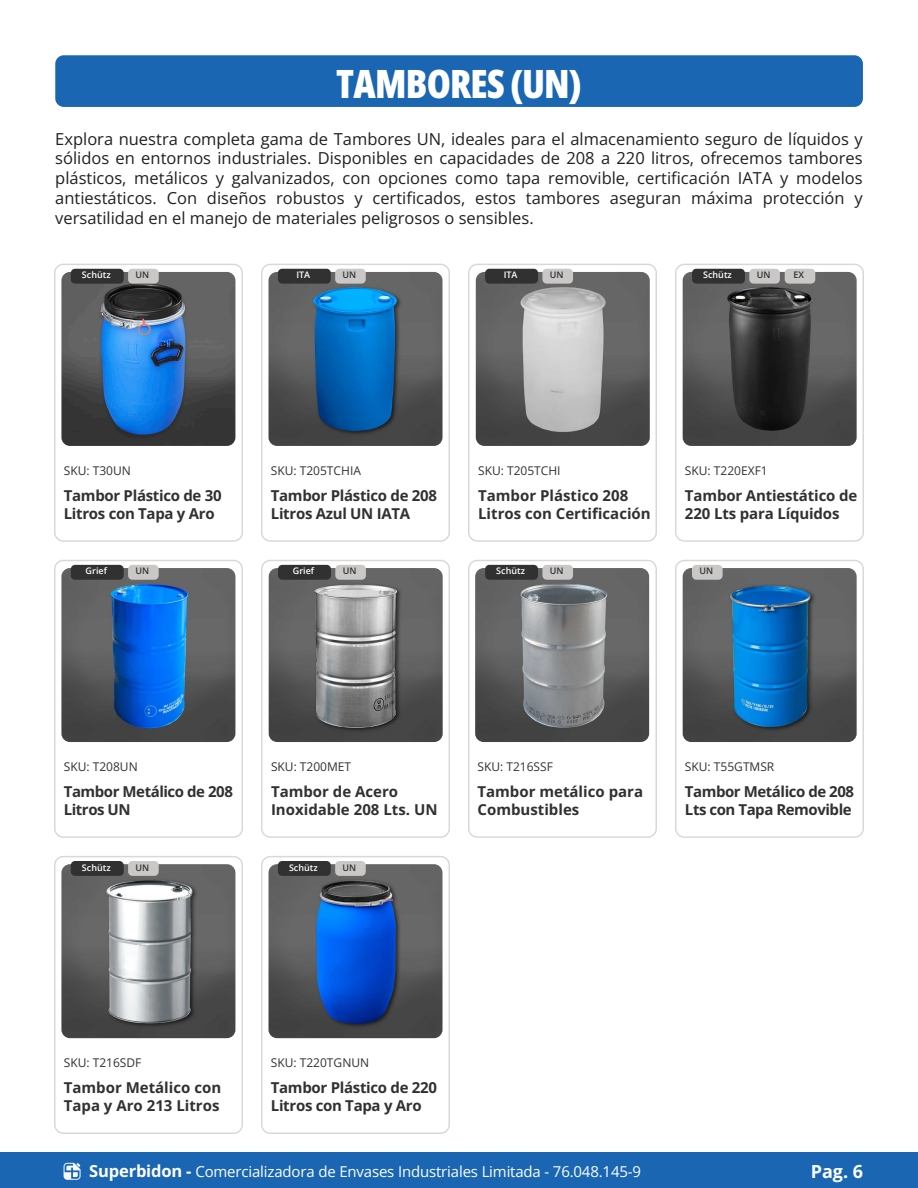
<style>
.page{position:relative;width:918px;height:1188px;background:#fff}
.page>*{position:absolute;margin:0;border:0;box-sizing:border-box;transform-origin:0 0}
.t1{font:800 39px "Open Sans Condensed";letter-spacing:-.02em;color:#fff}
.t2{font:700 18px "Open Sans";color:#fff}
.t3{font:16.5px/19.8px "Open Sans";color:#231f20;text-align:justify}
.t4{font:700 15px/18px "Open Sans";letter-spacing:-.01em;color:#323131}
.t5{font:15px "Open Sans";letter-spacing:-.01em;color:#fff}
.t6{font:700 15px/18px "Open Sans";letter-spacing:-.03em;color:#323131}
.t7{font:12px "Open Sans";color:#323131}
.t8{font:600 9px "Open Sans";color:#fff}
.t9{font:600 9px "Open Sans";color:#323131}
.s1{font-weight:700;font-size:16.5px}
</style>
<div class="page">
<div style="left:0;top:1153px;width:918px;height:35px;background:#1a66b2"></div>
<svg style="left:64px;top:1163px;width:16px;height:17px"></svg>
<div style="left:55px;top:55px;width:808px;height:52px;background:#1a66b2;border-radius:9px"></div>
<div style="left:54px;top:264px;width:189px;height:278px;border:2px solid #393d3f;border-radius:9px"></div>
<img style="left:61px;top:272px;width:174px;height:174px">
<div style="left:71px;top:269px;width:53px;height:15px;background:#323131;border-radius:4px"></div>
<div style="left:128px;top:269px;width:31px;height:15px;background:#cac8c7;border-radius:4px"></div>
<div style="left:261px;top:264px;width:189px;height:278px;border:2px solid #393d3f;border-radius:9px"></div>
<img style="left:269px;top:272px;width:174px;height:174px">
<div style="left:278px;top:269px;width:53px;height:15px;background:#323131;border-radius:4px"></div>
<div style="left:335px;top:269px;width:31px;height:15px;background:#cac8c7;border-radius:4px"></div>
<div style="left:468px;top:264px;width:189px;height:278px;border:2px solid #393d3f;border-radius:9px"></div>
<img style="left:476px;top:272px;width:174px;height:174px">
<div style="left:485px;top:269px;width:53px;height:15px;background:#323131;border-radius:4px"></div>
<div style="left:542px;top:269px;width:31px;height:15px;background:#cac8c7;border-radius:4px"></div>
<div style="left:675px;top:264px;width:189px;height:278px;border:2px solid #393d3f;border-radius:9px"></div>
<img style="left:683px;top:272px;width:174px;height:174px">
<div style="left:692px;top:269px;width:53px;height:15px;background:#323131;border-radius:4px"></div>
<div style="left:749px;top:269px;width:31px;height:15px;background:#cac8c7;border-radius:4px"></div>
<div style="left:54px;top:560px;width:189px;height:278px;border:2px solid #393d3f;border-radius:9px"></div>
<img style="left:61px;top:568px;width:174px;height:174px">
<div style="left:71px;top:565px;width:53px;height:15px;background:#323131;border-radius:4px"></div>
<div style="left:128px;top:565px;width:31px;height:15px;background:#cac8c7;border-radius:4px"></div>
<div style="left:261px;top:560px;width:189px;height:278px;border:2px solid #393d3f;border-radius:9px"></div>
<img style="left:269px;top:568px;width:174px;height:174px">
<div style="left:278px;top:565px;width:53px;height:15px;background:#323131;border-radius:4px"></div>
<div style="left:335px;top:565px;width:31px;height:15px;background:#cac8c7;border-radius:4px"></div>
<div style="left:54px;top:856px;width:189px;height:278px;border:2px solid #393d3f;border-radius:9px"></div>
<img style="left:61px;top:864px;width:174px;height:174px">
<div style="left:71px;top:861px;width:53px;height:15px;background:#323131;border-radius:4px"></div>
<div style="left:128px;top:861px;width:31px;height:15px;background:#cac8c7;border-radius:4px"></div>
<div style="left:675px;top:560px;width:189px;height:278px;border:2px solid #393d3f;border-radius:9px"></div>
<img style="left:683px;top:568px;width:174px;height:174px">
<div style="left:692px;top:565px;width:31px;height:15px;background:#cac8c7;border-radius:4px"></div>
<div style="left:261px;top:856px;width:189px;height:278px;border:2px solid #393d3f;border-radius:9px"></div>
<img style="left:269px;top:864px;width:174px;height:174px">
<div style="left:278px;top:861px;width:53px;height:15px;background:#323131;border-radius:4px"></div>
<div style="left:335px;top:861px;width:31px;height:15px;background:#cac8c7;border-radius:4px"></div>
<div style="left:468px;top:560px;width:189px;height:278px;border:2px solid #393d3f;border-radius:9px"></div>
<img style="left:475px;top:568px;width:174px;height:174px">
<div style="left:485px;top:565px;width:53px;height:15px;background:#323131;border-radius:4px"></div>
<div style="left:542px;top:565px;width:31px;height:15px;background:#cac8c7;border-radius:4px"></div>
<div style="left:785px;top:269px;width:30px;height:15px;background:#cac8c7;border-radius:4px"></div>
<p class="t1" style="left:336px;top:54px;width:247px">TAMBORES (UN)</p>
<p class="t3" style="left:55px;top:128px;width:809px">Explora nuestra completa gama de Tambores UN, ideales para el almacenamiento seguro de líquidos y sólidos en entornos industriales. Disponibles en capacidades de 208 a 220 litros, ofrecemos tambores plásticos, metálicos y galvanizados, con opciones como tapa removible, certificación IATA y modelos antiestáticos. Con diseños robustos y certificados, estos tambores aseguran máxima protección y versatilidad en el manejo de materiales peligrosos o sensibles.</p>
<p class="t8" style="left:82px;top:269px;width:30px">Schütz</p>
<p class="t9" style="left:135px;top:269px;width:15px">UN</p>
<p class="t8" style="left:296px;top:269px;width:15px">ITA</p>
<p class="t9" style="left:343px;top:269px;width:15px">UN</p>
<p class="t8" style="left:504px;top:269px;width:15px">ITA</p>
<p class="t9" style="left:550px;top:269px;width:15px">UN</p>
<p class="t8" style="left:703px;top:269px;width:30px">Schütz</p>
<p class="t9" style="left:757px;top:269px;width:15px">UN</p>
<p class="t9" style="left:794px;top:269px;width:12px">EX</p>
<p class="t7" style="left:64px;top:462px;width:69px">SKU: T30UN</p>
<p class="t4" style="left:64px;top:486px;width:159px">Tambor Plástico de 30<br>Litros con Tapa y Aro</p>
<p class="t8" style="left:86px;top:565px;width:23px">Grief</p>
<p class="t9" style="left:135px;top:565px;width:15px">UN</p>
<p class="t7" style="left:271px;top:462px;width:92px">SKU: T205TCHIA</p>
<p class="t4" style="left:271px;top:486px;width:168px">Tambor Plástico de 208<br>Litros Azul UN IATA</p>
<p class="t8" style="left:293px;top:565px;width:23px">Grief</p>
<p class="t9" style="left:343px;top:565px;width:15px">UN</p>
<p class="t7" style="left:478px;top:462px;width:84px">SKU: T205TCHI</p>
<p class="t4" style="left:478px;top:486px;width:174px">Tambor Plástico 208<br>Litros con Certificación</p>
<p class="t8" style="left:496px;top:565px;width:30px">Schütz</p>
<p class="t9" style="left:550px;top:565px;width:15px">UN</p>
<p class="t7" style="left:685px;top:462px;width:84px">SKU: T220EXF1</p>
<p class="t4" style="left:685px;top:486px;width:174px">Tambor Antiestático de<br>220 Lts para Líquidos</p>
<p class="t9" style="left:699px;top:565px;width:15px">UN</p>
<p class="t7" style="left:64px;top:759px;width:75px">SKU: T208UN</p>
<p class="t6" style="left:64px;top:782px;width:171px">Tambor Metálico de 208<br>Litros UN</p>
<p class="t8" style="left:82px;top:861px;width:30px">Schütz</p>
<p class="t9" style="left:135px;top:861px;width:15px">UN</p>
<p class="t7" style="left:271px;top:759px;width:82px">SKU: T200MET</p>
<p class="t4" style="left:271px;top:782px;width:168px">Tambor de Acero<br>Inoxidable 208 Lts. UN</p>
<p class="t8" style="left:289px;top:861px;width:30px">Schütz</p>
<p class="t9" style="left:343px;top:861px;width:15px">UN</p>
<p class="t7" style="left:477px;top:759px;width:77px">SKU: T216SSF</p>
<p class="t4" style="left:477px;top:782px;width:167px">Tambor metálico para<br>Combustibles</p>
<p class="t7" style="left:685px;top:759px;width:91px">SKU: T55GTMSR</p>
<p class="t6" style="left:685px;top:782px;width:171px">Tambor Metálico de 208<br>Lts con Tapa Removible</p>
<p class="t7" style="left:64px;top:1055px;width:79px">SKU: T216SDF</p>
<p class="t4" style="left:64px;top:1078px;width:159px">Tambor Metálico con<br>Tapa y Aro 213 Litros</p>
<p class="t7" style="left:271px;top:1055px;width:100px">SKU: T220TGNUN</p>
<p class="t4" style="left:271px;top:1078px;width:168px">Tambor Plástico de 220<br>Litros con Tapa y Aro</p>
<p class="t5" style="left:89px;top:1161px;width:553px"><span class="s1">Superbidon -</span> Comercializadora de Envases Industriales Limitada - 76.048.145-9</p>
<p class="t2" style="left:811px;top:1159px;width:54px">Pag. 6</p>
</div>
